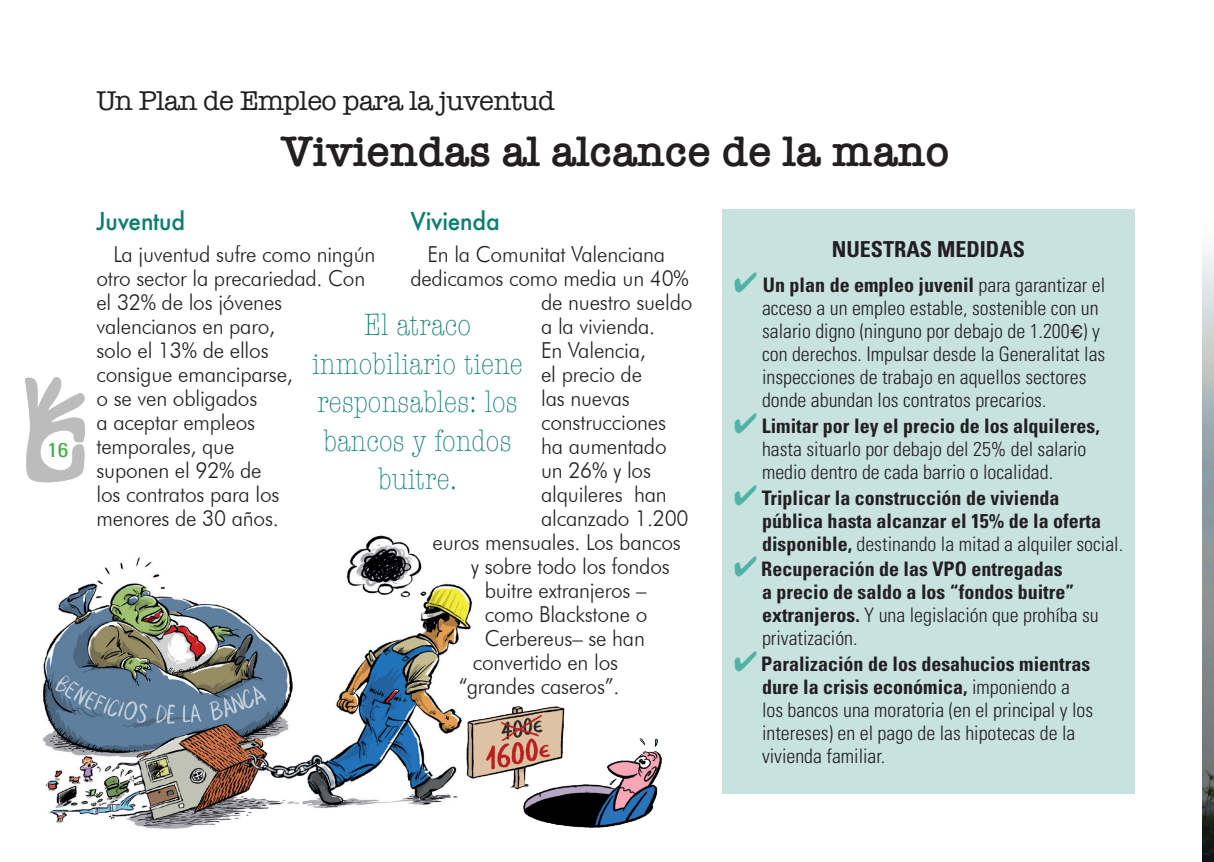
<style>
.page{position:relative;width:1214px;height:862px;background:#fff}
.page>*{position:absolute;margin:0;border:0;box-sizing:border-box;transform-origin:0 0}
.Título{font:600 44px "American Typewriter";color:#231f20}
.Bocadillo{font:300 condensed 32px/38.4px "American Typewriter";color:#0b7e71;text-align:center}
.Subtítulo{font:28px "American Typewriter";letter-spacing:-.02em;color:#231f20}
.Subtítulo_de_texto{font:500 24px "Futura";letter-spacing:-.01em;color:#0b7e71;scale:.95 1}
.Texto_1_justificado{font:300 22px/24px "Futura BT";letter-spacing:-.01em;color:#231f20;scale:.95 1}
.TÍTULO_CUADROS{font:700 condensed 22px "Univers";color:#231f20}
.TEXTO_NUMERADO_CUADR{font:300 condensed 20px/23px "Univers";color:#231f20}
.TEXTO_NUMERADO_CUADR-2{font:700 condensed 20px/23px "Univers";color:#231f20}
.Numeración{font:condensed 20px "Univers";color:#40ae49;scale:1.2 1}
.s1{color:#53b2a6}
.s2{font-weight:700}
.s3{font-family:"Helvetica";font-weight:400;font-stretch:normal;font-size:18px}
.s4{font-weight:300}
</style>
<div class="page">
<img style="left:1202px;top:247px;width:11px;height:615px">
<img style="left:43px;top:535px;width:429px;height:294px">
<img style="left:25px;top:377px;width:60px;height:106px">
<div style="left:722px;top:210px;width:412px;height:584px;background:#c8e3df"></div>
<img style="left:461px;top:699px;width:201px;height:130px">
<p class="Numeración" style="left:47px;top:437px;width:19px">16</p>
<p class="Subtítulo" style="left:96px;top:79px;width:460px">Un Plan de Empleo para la juventud</p>
<p class="Título" style="left:281px;top:118px;width:670px">Viviendas al alcance de la mano</p>
<p class="Subtítulo_de_texto" style="left:96px;top:204px;width:95px">Juventud</p>
<p class="Texto_1_justificado" style="left:96px;top:242px;width:295px;text-indent:17px">La juventud sufre como ningún otro sector la precariedad. Con el 32% de los jóvenes valencianos en paro,<br>solo el 13% de ellos<br>consigue emanciparse,<br>o se ven obligados<br>a aceptar empleos<br>temporales, que<br>suponen el 92% de<br>los contratos para los<br>menores de 30 años.</p>
<p class="Subtítulo_de_texto" style="left:410px;top:204px;width:96px">Vivienda</p>
<p class="Texto_1_justificado" style="left:427px;top:242px;width:252px">En la Comunitat Valenciana</p>
<p class="Texto_1_justificado" style="left:410px;top:266px;width:294px">dedicamos como media un 40%</p>
<p class="Texto_1_justificado" style="left:541px;top:290px;width:161px">de nuestro sueldo</p>
<p class="Texto_1_justificado" style="left:541px;top:314px;width:122px">a la vivienda.</p>
<p class="Texto_1_justificado" style="left:541px;top:338px;width:112px">En Valencia,</p>
<p class="Texto_1_justificado" style="left:541px;top:362px;width:108px">el precio de</p>
<p class="Texto_1_justificado" style="left:541px;top:386px;width:95px">las nuevas</p>
<p class="Texto_1_justificado" style="left:541px;top:410px;width:133px">construcciones</p>
<p class="Texto_1_justificado" style="left:541px;top:434px;width:134px">ha aumentado</p>
<p class="Texto_1_justificado" style="left:541px;top:458px;width:117px">un 26% y los</p>
<p class="Texto_1_justificado" style="left:541px;top:482px;width:134px">alquileres han</p>
<p class="Texto_1_justificado" style="left:541px;top:506px;width:157px">alcanzado 1.200</p>
<p class="Texto_1_justificado" style="left:432px;top:530px;width:263px">euros mensuales. Los bancos</p>
<p class="Texto_1_justificado" style="left:470px;top:554px;width:211px">y sobre todo los fondos</p>
<p class="Texto_1_justificado" style="left:484px;top:578px;width:172px">buitre extranjeros –</p>
<p class="Texto_1_justificado" style="left:484px;top:602px;width:173px">como Blackstone o</p>
<p class="Texto_1_justificado" style="left:484px;top:626px;width:170px">Cerbereus– se han</p>
<p class="Texto_1_justificado" style="left:472px;top:650px;width:155px">convertido en los</p>
<p class="Texto_1_justificado" style="left:458px;top:674px;width:171px">“grandes caseros”.</p>
<p class="Bocadillo" style="left:312px;top:305px;width:212px">El atraco inmobiliario tiene responsables: los bancos y fondos buitre.</p>
<p class="TÍTULO_CUADROS" style="left:831px;top:236px;width:195px">NUESTRAS MEDIDAS</p>
<p class="TEXTO_NUMERADO_CUADR" style="left:762px;top:273px;width:345px;text-indent:-28px"><span class="s1">✔</span> <span class="s2">Un plan de empleo juvenil</span> para garantizar el acceso a un empleo estable, sostenible con un salario digno (ninguno por debajo de 1.200<span class="s3">€</span>) y con derechos. Impulsar desde la Generalitat las inspecciones de trabajo en aquellos sectores donde abundan los contratos precarios.</p>
<p class="TEXTO_NUMERADO_CUADR" style="left:762px;top:414px;width:339px;text-indent:-28px"><span class="s1">✔</span> <span class="s2">Limitar por ley el precio de los alquileres, </span>hasta situarlo por debajo del 25% del salario medio dentro de cada barrio o localidad.</p>
<p class="TEXTO_NUMERADO_CUADR-2" style="left:762px;top:485px;width:362px;text-indent:-28px"><span class="s1">✔</span> Triplicar la construcción de vivienda pública hasta alcanzar el 15% de la oferta disponible, <span class="s4">destinando la mitad a alquiler social.</span></p>
<p class="TEXTO_NUMERADO_CUADR-2" style="left:762px;top:557px;width:338px;text-indent:-28px"><span class="s1">✔</span> Recuperación de las VPO entregadas<br>a precio de saldo a los “fondos buitre” extranjeros. <span class="s4">Y una legislación que prohíba su privatización.</span></p>
<p class="TEXTO_NUMERADO_CUADR" style="left:762px;top:652px;width:332px;text-indent:-28px"><span class="s1">✔</span> <span class="s2">Paralización de los desahucios mientras dure la crisis económica,</span> imponiendo a los bancos una moratoria (en el principal y los intereses) en el pago de las hipotecas de la vivienda familiar.</p>
</div>
